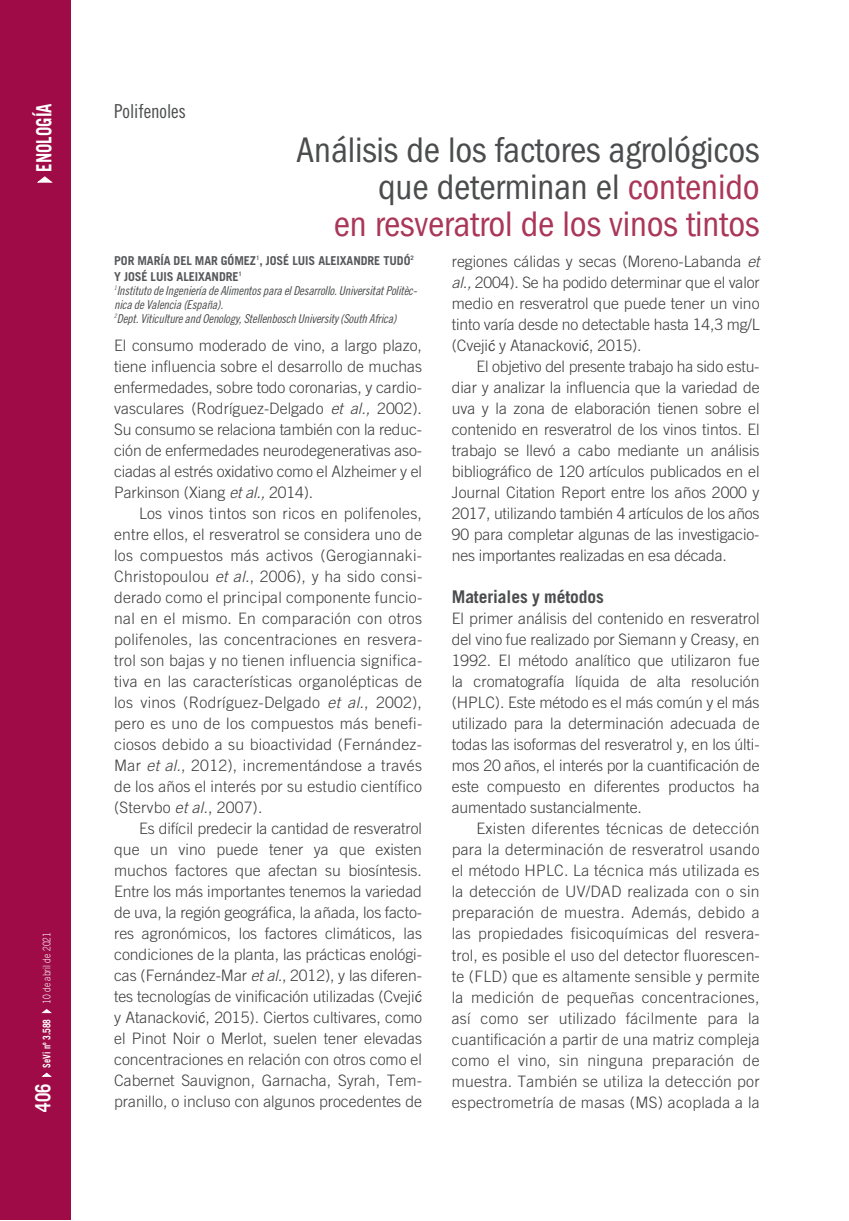
<style>
.page{position:relative;width:849px;height:1221px;background:#fff}
.page>*{position:absolute;margin:0;border:0;box-sizing:border-box;transform-origin:0 0}
.t1{font:condensed 36.75px/36.8px "ITC Franklin Gothic Std";letter-spacing:-.005em;color:#4b4c4d;text-align:right}
.t2{font:700 21px "Trade Gothic LT Std";color:#fff;scale:.8 1}
.t3{font:19.25px "Trade Gothic LT Std Cn 18";letter-spacing:-.005em;color:#4b4c4d}
.t4{font:700 17.5px "Trade Gothic LT Std";letter-spacing:-.005em;color:#4b4c4d}
.t5{font:300 15.75px "Trade Gothic LT Std";color:#3e3e3f}
.t6{font:12.25px/14px "Trade Gothic LT Std Cn 18 Obl";letter-spacing:-.02em;color:#4b4c4d}
.t7{font:700 12.25px/16.3px "Trade Gothic LT Std";letter-spacing:-.005em;color:#57585a}
.t8{font:300 10.5px "Trade Gothic LT Std";color:#fff;scale:.8 1}
.s1{font-weight:700;font-size:21px}
.s2{font-weight:700}
.s3{color:#aa3659}
.s4{font-style:italic}
.s5{font-family:"Franklin Gothic";font-weight:400}
</style>
<div class="page">
<div style="left:0;top:0;width:70px;height:1219px;background:#9e0b47"></div>
<p class="t2" style="left:36px;top:188px;width:108px;rotate:-90deg">✔ENOLOGÍA</p>
<p class="t8" style="left:41px;top:1111px;width:226px;rotate:-90deg"><span class="s1">406</span> ✔ <span class="s2">SeVi nº 3.588</span> ✔ 10 de abril de 2021</p>
<p class="t3" style="left:114px;top:104px;width:73px">Polifenoles</p>
<p class="t1" style="left:296px;top:135px;width:464px">Análisis de los factores agrológicos que determinan el <span class="s3">contenido<br>en resveratrol de los vinos tintos</span></p>
<p class="t7" style="left:114px;top:253px;width:301px">POR MARÍA DEL MAR GÓMEZ<sup>1</sup>, JOSÉ LUIS ALEIXANDRE TUDÓ<sup>2<br></sup>Y JOSÉ LUIS ALEIXANDRE<sup>1</sup></p>
<p class="t6" style="left:114px;top:284px;width:304px"><sup>1</sup>Instituto de Ingeniería de Alimentos para el Desarrollo. Universitat Politèc&shy;nica de Valencia (España).<br><sup>2</sup>Dept. Viticulture and Oenology, Stellenbosch University (South Africa)</p>
<p class="t5" style="left:114px;top:336px;width:309px">El consumo moderado de vino, a largo plazo,</p>
<p class="t5" style="left:114px;top:357px;width:309px">tiene influencia sobre el desarrollo de muchas</p>
<p class="t5" style="left:114px;top:378px;width:309px">enfermedades, sobre todo coronarias, y cardio-</p>
<p class="t5" style="left:114px;top:399px;width:309px">vasculares (Rodríguez-Delgado <span class="s4">et al.,</span> 2002).</p>
<p class="t5" style="left:114px;top:420px;width:309px">Su consumo se relaciona también con la reduc-</p>
<p class="t5" style="left:114px;top:441px;width:309px">ción de enfermedades neurodegenerativas aso-</p>
<p class="t5" style="left:114px;top:462px;width:309px">ciadas al estrés oxidativo como el Alzheimer y el</p>
<p class="t5" style="left:114px;top:483px;width:201px">Parkinson (Xiang <span class="s4">et al.,</span> 2014).</p>
<p class="t5" style="left:139px;top:504px;width:284px">Los vinos tintos son ricos en polifenoles,</p>
<p class="t5" style="left:114px;top:525px;width:309px">entre ellos, el resveratrol se considera uno de</p>
<p class="t5" style="left:114px;top:546px;width:309px">los compuestos más activos (Gerogiannaki-</p>
<p class="t5" style="left:114px;top:567px;width:309px">Christopoulou <span class="s4">et al.</span>, 2006), y ha sido consi-</p>
<p class="t5" style="left:114px;top:588px;width:309px">derado como el principal componente funcio-</p>
<p class="t5" style="left:114px;top:609px;width:309px">nal en el mismo. En comparación con otros</p>
<p class="t5" style="left:114px;top:630px;width:309px">polifenoles, las concentraciones en resvera-</p>
<p class="t5" style="left:114px;top:651px;width:309px">trol son bajas y no tienen influencia significa-</p>
<p class="t5" style="left:114px;top:672px;width:309px">tiva en las características organolépticas de</p>
<p class="t5" style="left:114px;top:693px;width:309px">los vinos (Rodríguez-Delgado <span class="s4">et al.</span>, 2002),</p>
<p class="t5" style="left:114px;top:714px;width:309px">pero es uno de los compuestos más benefi-</p>
<p class="t5" style="left:114px;top:735px;width:309px">ciosos debido a su bioactividad (Fernández-</p>
<p class="t5" style="left:114px;top:756px;width:309px">Mar <span class="s4">et al.</span>, 2012), incrementándose a través</p>
<p class="t5" style="left:114px;top:777px;width:309px">de los años el interés por su estudio científico</p>
<p class="t5" style="left:114px;top:798px;width:150px">(Stervbo <span class="s4">et al.</span>, 2007).</p>
<p class="t5" style="left:139px;top:819px;width:284px">Es difícil predecir la cantidad de resveratrol</p>
<p class="t5" style="left:114px;top:840px;width:309px">que un vino puede tener ya que existen</p>
<p class="t5" style="left:114px;top:861px;width:309px">muchos factores que afectan su biosíntesis.</p>
<p class="t5" style="left:114px;top:882px;width:309px">Entre los más importantes tenemos la variedad</p>
<p class="t5" style="left:114px;top:903px;width:309px">de uva, la región geográfica, la añada, los facto-</p>
<p class="t5" style="left:114px;top:924px;width:309px">res agronómicos, los factores climáticos, las</p>
<p class="t5" style="left:114px;top:945px;width:309px">condiciones de la planta, las prácticas enológi-</p>
<p class="t5" style="left:114px;top:966px;width:309px">cas (Fernández-Mar <span class="s4">et al.</span>, 2012), y las diferen-</p>
<p class="t5" style="left:114px;top:987px;width:309px">tes tecnologías de vinificación utilizadas (Cveji<span class="s5">ć</span></p>
<p class="t5" style="left:114px;top:1008px;width:309px">y Atanackovi<span class="s5">ć</span>, 2015). Ciertos cultivares, como</p>
<p class="t5" style="left:114px;top:1029px;width:309px">el Pinot Noir o Merlot, suelen tener elevadas</p>
<p class="t5" style="left:114px;top:1050px;width:309px">concentraciones en relación con otros como el</p>
<p class="t5" style="left:114px;top:1071px;width:309px">Cabernet Sauvignon, Garnacha, Syrah, Tem-</p>
<p class="t5" style="left:114px;top:1092px;width:309px">pranillo, o incluso con algunos procedentes de</p>
<p class="t5" style="left:451px;top:252px;width:309px">regiones cálidas y secas (Moreno-Labanda <span class="s4">et</span></p>
<p class="t5" style="left:451px;top:273px;width:309px"><span class="s4">al.,</span> 2004). Se ha podido determinar que el valor</p>
<p class="t5" style="left:451px;top:294px;width:309px">medio en resveratrol que puede tener un vino</p>
<p class="t5" style="left:451px;top:315px;width:309px">tinto varía desde no detectable hasta 14,3 mg/L</p>
<p class="t5" style="left:451px;top:336px;width:191px">(Cveji<span class="s5">ć</span> y Atanackovi<span class="s5">ć</span>, 2015).</p>
<p class="t5" style="left:476px;top:357px;width:284px">El objetivo del presente trabajo ha sido estu-</p>
<p class="t5" style="left:451px;top:378px;width:309px">diar y analizar la influencia que la variedad de</p>
<p class="t5" style="left:451px;top:399px;width:309px">uva y la zona de elaboración tienen sobre el</p>
<p class="t5" style="left:451px;top:420px;width:309px">contenido en resveratrol de los vinos tintos. El</p>
<p class="t5" style="left:451px;top:441px;width:309px">trabajo se llevó a cabo mediante un análisis</p>
<p class="t5" style="left:451px;top:462px;width:309px">bibliográfico de 120 artículos publicados en el</p>
<p class="t5" style="left:451px;top:483px;width:309px">Journal Citation Report entre los años 2000 y</p>
<p class="t5" style="left:451px;top:504px;width:309px">2017, utilizando también 4 artículos de los años</p>
<p class="t5" style="left:451px;top:525px;width:309px">90 para completar algunas de las investigacio-</p>
<p class="t5" style="left:451px;top:546px;width:276px">nes importantes realizadas en esa década.</p>
<p class="t4" style="left:451px;top:590px;width:153px">Materiales y métodos</p>
<p class="t5" style="left:451px;top:609px;width:309px">El primer análisis del contenido en resveratrol</p>
<p class="t5" style="left:451px;top:630px;width:309px">del vino fue realizado por Siemann y Creasy, en</p>
<p class="t5" style="left:451px;top:651px;width:309px">1992. El método analítico que utilizaron fue</p>
<p class="t5" style="left:451px;top:672px;width:309px">la cromatografía líquida de alta resolución</p>
<p class="t5" style="left:451px;top:693px;width:309px">(HPLC). Este método es el más común y el más</p>
<p class="t5" style="left:451px;top:714px;width:309px">utilizado para la determinación adecuada de</p>
<p class="t5" style="left:451px;top:735px;width:309px">todas las isoformas del resveratrol y, en los últi-</p>
<p class="t5" style="left:451px;top:756px;width:309px">mos 20 años, el interés por la cuantificación de</p>
<p class="t5" style="left:451px;top:777px;width:309px">este compuesto en diferentes productos ha</p>
<p class="t5" style="left:451px;top:798px;width:191px">aumentado sustancialmente.</p>
<p class="t5" style="left:476px;top:819px;width:284px">Existen diferentes técnicas de detección</p>
<p class="t5" style="left:451px;top:840px;width:309px">para la determinación de resveratrol usando</p>
<p class="t5" style="left:451px;top:861px;width:309px">el método HPLC. La técnica más utilizada es</p>
<p class="t5" style="left:451px;top:882px;width:309px">la detección de UV/DAD realizada con o sin</p>
<p class="t5" style="left:451px;top:903px;width:309px">preparación de muestra. Además, debido a</p>
<p class="t5" style="left:451px;top:924px;width:309px">las propiedades fisicoquímicas del resvera-</p>
<p class="t5" style="left:451px;top:945px;width:309px">trol, es posible el uso del detector fluorescen-</p>
<p class="t5" style="left:451px;top:966px;width:309px">te (FLD) que es altamente sensible y permite</p>
<p class="t5" style="left:451px;top:987px;width:309px">la medición de pequeñas concentraciones,</p>
<p class="t5" style="left:451px;top:1008px;width:309px">así como ser utilizado fácilmente para la</p>
<p class="t5" style="left:451px;top:1029px;width:309px">cuantificación a partir de una matriz compleja</p>
<p class="t5" style="left:451px;top:1050px;width:309px">como el vino, sin ninguna preparación de</p>
<p class="t5" style="left:451px;top:1071px;width:309px">muestra. También se utiliza la detección por</p>
<p class="t5" style="left:451px;top:1092px;width:309px">espectrometría de masas (MS) acoplada a la</p>
</div>
